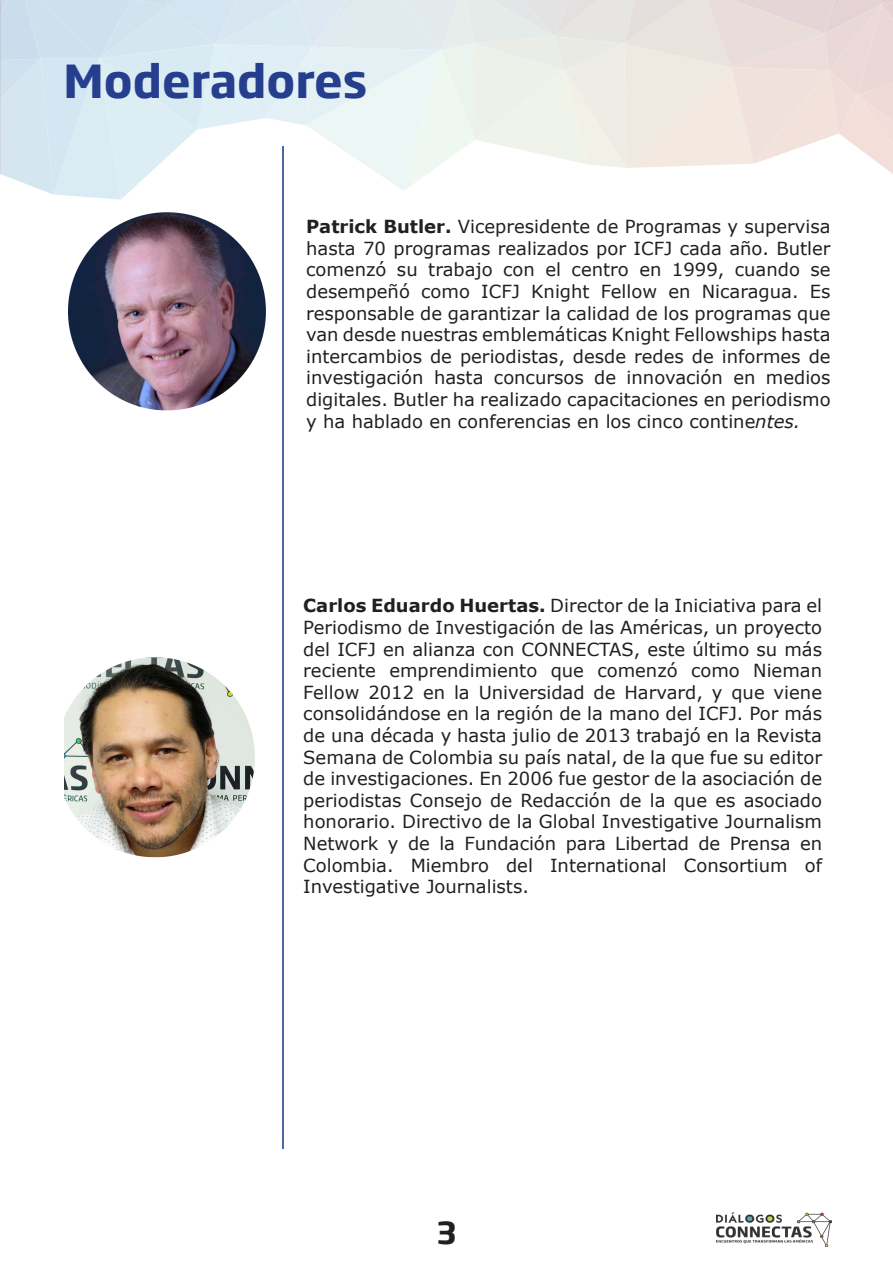
<style>
.page{position:relative;width:893px;height:1263px;background:#fff}
.page>*{position:absolute;margin:0;border:0;box-sizing:border-box;transform-origin:0 0}
.t1{font:700 45px "Soho Gothic Pro";color:#253f8e}
.t2{font:700 30px "Soho Gothic Pro";color:#231f20}
.texto{font:18px/21.6px "Verdana";color:#231f20;text-align:justify}
.s1{font-weight:700}
.s2{font-style:italic}
</style>
<div class="page">
<img style="left:68px;top:212px;width:198px;height:199px">
<img style="left:64px;top:657px;width:191px;height:201px">
<svg style="left:0;top:0;width:893px;height:200px"></svg>
<hr style="left:282px;top:146px;width:2px;height:1002px;background:#253f8e">
<img style="left:716px;top:1212px;width:115px;height:34px">
<p class="t1" style="left:63px;top:46px;width:305px">Moderadores</p>
<p class="texto" style="left:306px;top:216px;width:526px"><span class="s1">Patrick Butler.</span> Vicepresidente de Programas y supervisa hasta 70 programas realizados por ICFJ cada año. Butler comenzó su trabajo con el centro en 1999, cuando se desempeñó como ICFJ Knight Fellow en Nicaragua. Es responsable de garantizar la calidad de los programas que van desde nuestras emblemáticas Knight Fellowships hasta intercambios de periodistas, desde redes de informes de investigación hasta concursos de innovación en medios digitales. Butler ha realizado capacitaciones en periodismo y ha hablado en conferencias en los cinco contine<span class="s2">ntes.</span></p>
<p class="texto" style="left:303px;top:595px;width:520px"><span class="s1">Carlos Eduardo Huertas.</span> Director de la Iniciativa para el Periodismo de Investigación de las Américas, un proyecto del ICFJ en alianza con CONNECTAS, este último su más reciente emprendimiento que comenzó como Nieman Fellow 2012 en la Universidad de Harvard, y que viene consolidándose en la región de la mano del ICFJ. Por más de una década y hasta julio de 2013 trabajó en la Revista Semana de Colombia su país natal, de la que fue su editor de investigaciones. En 2006 fue gestor de la asociación de periodistas Consejo de Redacción de la que es asociado honorario. Directivo de la Global Investigative Journalism Network y de la Fundación para Libertad de Prensa en Colombia. Miembro del International Consortium of Investigative Journalists.</p>
<h2 class="t2" style="left:437px;top:1209px;width:21px">3</h2>
</div>
